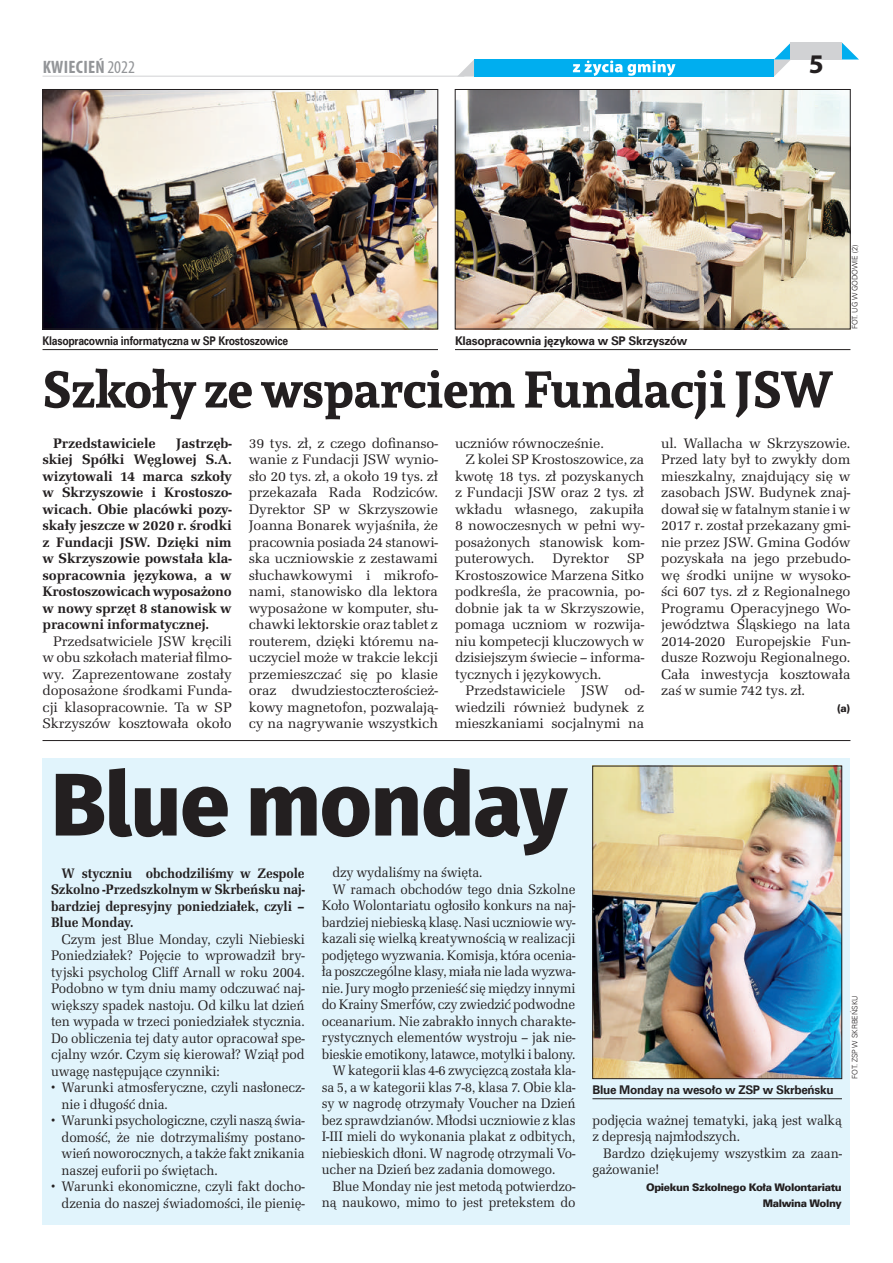
<style>
.page{position:relative;width:893px;height:1263px;background:#fff}
.page>*{position:absolute;margin:0;border:0;box-sizing:border-box;transform-origin:0 0}
.t1{font:800 88.8px "Fira Sans";letter-spacing:-.01em;color:#231f20}
.t2{font:700 51px "Andada";letter-spacing:-.005em;color:#231f20}
.t3{font:700 27px "Myriad Pro";color:#231f20}
.t4{font:700 condensed 18px "Myriad Pro";letter-spacing:.015em;color:#939598}
.t5{font:14.25px/16.5px "URW Latino TOT";letter-spacing:-.01em;color:#231f20;scale:.96 1}
.t6{font:14.25px/16.5px "URW Latino TOT";letter-spacing:-.01em;color:#231f20;text-align:justify}
.t7{font:700 14.25px/16.5px "URW Latino TOT";letter-spacing:-.01em;color:#231f20;text-align:justify}
.t8{font:700 14.25px/16.5px "URW Latino TOT";letter-spacing:-.01em;color:#231f20;text-align:justify;scale:.96 1}
.t9{font:12px "Zurich EU Bold";letter-spacing:-.025em;color:#231f20}
.t10{font:12px "Zurich EU Bold";letter-spacing:-.025em;color:#231f20;scale:.88 1}
.t11{font:10.5px/16.5px "Zurich Blk EU Normal";letter-spacing:-.03em;color:#231f20;text-align:right}
.t12{font:7.5px "Zurich Lt EU";letter-spacing:-.005em;color:#231f20}
.s1{font-weight:400}
</style>
<div class="page">
<div style="left:474px;top:60px;width:300px;height:17px;background:#00aeef"></div>
<svg style="left:573px;top:61px;width:102px;height:15px"></svg>
<svg style="left:774px;top:43px;width:17px;height:33px"></svg>
<svg style="left:457px;top:60px;width:17px;height:17px"></svg>
<svg style="left:842px;top:43px;width:17px;height:17px"></svg>
<div style="left:791px;top:43px;width:51px;height:17px;background:#d1d2d4"></div>
<hr style="left:43px;top:76px;width:421px;height:1px;background:#d1d2d4">
<img style="left:457px;top:91px;width:391px;height:236px">
<div style="left:455px;top:89px;width:395px;height:240px;border:1px solid #231f20"></div>
<img style="left:45px;top:91px;width:391px;height:236px">
<div style="left:43px;top:89px;width:395px;height:240px;border:1px solid #231f20"></div>
<hr style="left:43px;top:349px;width:395px;height:1px;background:#231f20">
<hr style="left:455px;top:349px;width:395px;height:1px;background:#231f20">
<div style="left:43px;top:757px;width:807px;height:467px;background:#e1f4fc"></div>
<img style="left:594px;top:768px;width:246px;height:309px">
<div style="left:592px;top:766px;width:250px;height:313px;border:1px solid #231f20"></div>
<hr style="left:592px;top:1098px;width:250px;height:1px;background:#231f20">
<hr style="left:43px;top:740px;width:807px;height:1px;background:#231f20">
<p class="t4" style="left:43px;top:55px;width:94px">KWIECIEŃ <span class="s1">2022</span></p>
<h3 class="t3" style="left:809px;top:47px;width:16px">5</h3>
<p class="t10" style="left:43px;top:333px;width:281px">Klasopracownia informatyczna w SP Krostoszowice</p>
<p class="t9" style="left:455px;top:333px;width:234px">Klasopracownia językowa w SP Skrzyszów</p>
<h2 class="t2" style="left:43px;top:354px;width:792px">Szkoły ze wsparciem Fundacji JSW</h2>
<p class="t12" style="left:850px;top:329px;width:85px;rotate:-90deg">fot. ug w Godowie (2)</p>
<p class="t7" style="left:43px;top:435px;width:191px;text-indent:134px">Jastrzęb&shy;skiej Spółki Węglowej S.A. wizytowali 14 marca szkoły w Skrzyszowie i Krostoszo&shy;wicach. Obie placówki pozy&shy;skały jeszcze w 2020 r. środki z Fundacji JSW. Dzięki nim w Skrzyszowie powstała kla&shy;sopracownia językowa, a w Krostoszowicach wyposażono w nowy sprzęt 8 stanowisk w pracowni informatycznej.</p>
<p class="t6" style="left:43px;top:633px;width:191px;text-indent:11px">Przedsatwiciele JSW kręcili w obu szkołach materiał filmo&shy;wy. Zaprezentowane zostały doposażone środkami Funda&shy;cji klasopracownie. Ta w SP Skrzyszów kosztowała około</p>
<p class="t7" style="left:53px;top:435px;width:104px">Przedstawiciele</p>
<p class="t6" style="left:249px;top:435px;width:191px">39 tys. zł, z czego dofinanso&shy;wanie z Fundacji JSW wynio&shy;sło 20 tys. zł, a około 19 tys. zł przekazała Rada Rodziców.<br>Dyrektor SP w Skrzyszowie Joanna Bonarek wyjaśniła, że pracownia posiada 24 stanowi&shy;ska uczniowskie z zestawami słuchawkowymi i mikrofo&shy;nami, stanowisko dla lektora wyposażone w komputer, słu&shy;chawki lektorskie oraz tablet z routerem, dzięki któremu na&shy;uczyciel może w trakcie lekcji przemieszczać się po klasie oraz dwudziestoczteroścież&shy;kowy magnetofon, pozwalają&shy;cy na nagrywanie wszystkich</p>
<p class="t6" style="left:455px;top:435px;width:150px">uczniów równocześnie.</p>
<p class="t6" style="left:466px;top:451px;width:180px">Z kolei SP Krostoszowice, za</p>
<p class="t6" style="left:455px;top:468px;width:191px">kwotę 18 tys. zł pozyskanych</p>
<p class="t6" style="left:455px;top:484px;width:191px">z Fundacji JSW oraz 2 tys. zł</p>
<p class="t6" style="left:455px;top:501px;width:191px">wkładu własnego, zakupiła</p>
<p class="t6" style="left:455px;top:517px;width:191px">8 nowoczesnych w pełni wy-</p>
<p class="t6" style="left:455px;top:534px;width:191px">posażonych stanowisk kom-</p>
<p class="t6" style="left:455px;top:550px;width:81px">puterowych.</p>
<p class="t6" style="left:552px;top:550px;width:58px">Dyrektor</p>
<p class="t6" style="left:455px;top:550px;width:191px;text-indent:172px">SP Krostoszowice Marzena Sitko podkreśla, że pracownia, po&shy;dobnie jak ta w Skrzyszowie, pomaga uczniom w rozwija&shy;niu kompetecji kluczowych w dzisiejszym świecie – informa&shy;tycznych i językowych.</p>
<p class="t6" style="left:455px;top:682px;width:191px;text-indent:11px">Przedstawiciele JSW od&shy;wiedzili również budynek z mieszkaniami socjalnymi na</p>
<h1 class="t1" style="left:51px;top:742px;width:517px">Blue monday</h1>
<p class="t6" style="left:661px;top:435px;width:191px">ul. Wallacha w Skrzyszowie.<br>Przed laty był to zwykły dom mieszkalny, znajdujący się w zasobach JSW. Budynek znaj&shy;dował się w fatalnym stanie i w 2017 r. został przekazany gmi&shy;nie przez JSW. Gmina Godów pozyskała na jego przebudo&shy;wę środki unijne w wysoko&shy;ści 607 tys. zł z Regionalnego Programu Operacyjnego Wo&shy;jewództwa Śląskiego na lata 2014-2020 Europejskie Fun&shy;dusze Rozwoju Regionalnego.<br>Cała inwestycja kosztowała zaś w sumie 742 tys. zł.</p>
<p class="t11" style="left:837px;top:700px;width:15px">(a)</p>
<p class="t8" style="left:51px;top:864px;width:266px;text-indent:11px">W styczniu obchodziliśmy w Zespole Szkolno -Przedszkolnym w Skrbeńsku naj&shy;bardziej depresyjny poniedziałek, czyli – Blue Monday.</p>
<p class="t5" style="left:51px;top:931px;width:266px;text-align:justify;text-indent:11px">Czym jest Blue Monday, czyli Niebieski Poniedziałek? Pojęcie to wprowadził bry&shy;tyjski psycholog Cliff Arnall w roku 2004.<br>Podobno w tym dniu mamy odczuwać naj&shy;większy spadek nastoju. Od kilku lat dzień ten wypada w trzeci poniedziałek stycznia.<br>Do obliczenia tej daty autor opracował spe&shy;cjalny wzór. Czym się kierował? Wziął pod uwagę następujące czynniki:</p>
<p class="t5" style="left:62px;top:1079px;width:255px;text-indent:-11px">• Warunki atmosferyczne, czyli nasłonecz&shy;nie i długość dnia.</p>
<p class="t5" style="left:62px;top:1112px;width:255px;text-align:justify;text-indent:-11px">• Warunki psychologiczne, czyli naszą świa&shy;domość, że nie dotrzymaliśmy postano&shy;wień noworocznych, a także fakt znikania naszej euforii po świętach.</p>
<p class="t5" style="left:51px;top:1178px;width:266px;text-align:right">• Warunki ekonomiczne, czyli fakt docho&shy;dzenia do naszej świadomości, ile pienię-</p>
<p class="t5" style="left:332px;top:864px;width:158px">dzy wydaliśmy na święta.</p>
<p class="t5" style="left:332px;top:881px;width:255px">W ramach obchodów tego dnia Szkolne</p>
<p class="t5" style="left:322px;top:897px;width:266px">Koło Wolontariatu ogłosiło konkurs na naj-</p>
<p class="t5" style="left:322px;top:914px;width:266px">bardziej niebieską klasę. Nasi uczniowie wy-</p>
<p class="t5" style="left:322px;top:930px;width:266px">kazali się wielką kreatywnością w realizacji</p>
<p class="t5" style="left:322px;top:947px;width:266px">podjętego wyzwania. Komisja, która ocenia-</p>
<p class="t5" style="left:322px;top:963px;width:266px">ła poszczególne klasy, miała nie lada wyzwa-</p>
<p class="t5" style="left:322px;top:980px;width:266px">nie. Jury mogło przenieść się między innymi</p>
<p class="t5" style="left:322px;top:996px;width:266px">do Krainy Smerfów, czy zwiedzić podwodne</p>
<p class="t5" style="left:322px;top:1013px;width:266px">oceanarium. Nie zabrakło innych charakte-</p>
<p class="t5" style="left:322px;top:1029px;width:266px">rystycznych elementów wystroju – jak nie-</p>
<p class="t5" style="left:322px;top:1046px;width:266px">bieskie emotikony, latawce, motylki i balony.</p>
<p class="t5" style="left:332px;top:1062px;width:255px">W kategorii klas 4-6 zwycięzcą została kla-</p>
<p class="t5" style="left:322px;top:1079px;width:266px">sa 5, a w kategorii klas 7-8, klasa 7. Obie kla-</p>
<p class="t5" style="left:322px;top:1095px;width:266px">sy w nagrodę otrzymały Voucher na Dzień</p>
<p class="t5" style="left:322px;top:1112px;width:266px">bez sprawdzianów. Młodsi uczniowie z klas</p>
<p class="t5" style="left:322px;top:1128px;width:266px">I-III mieli do wykonania plakat z odbitych,</p>
<p class="t5" style="left:322px;top:1145px;width:266px">niebieskich dłoni. W nagrodę otrzymali Vo-</p>
<p class="t5" style="left:322px;top:1161px;width:245px">ucher na Dzień bez zadania domowego.</p>
<p class="t5" style="left:332px;top:1178px;width:255px">Blue Monday nie jest metodą potwierdzo-</p>
<p class="t5" style="left:322px;top:1194px;width:266px">ną naukowo, mimo to jest pretekstem do</p>
<p class="t9" style="left:592px;top:1082px;width:243px">Blue Monday na wesoło w ZSP w Skrbeńsku</p>
<p class="t5" style="left:592px;top:1112px;width:261px">podjęcia ważnej tematyki, jaką jest walką z depresją najmłodszych.</p>
<p class="t5" style="left:592px;top:1145px;width:261px;text-indent:11px">Bardzo dziękujemy wszystkim za zaan&shy;gażowanie!</p>
<p class="t11" style="left:646px;top:1179px;width:197px">Opiekun Szkolnego Koła Wolontariatu<br>Malwina Wolny</p>
<p class="t12" style="left:850px;top:1079px;width:85px;rotate:-90deg">Fot. ZSP w Skrbeńsku</p>
</div>
